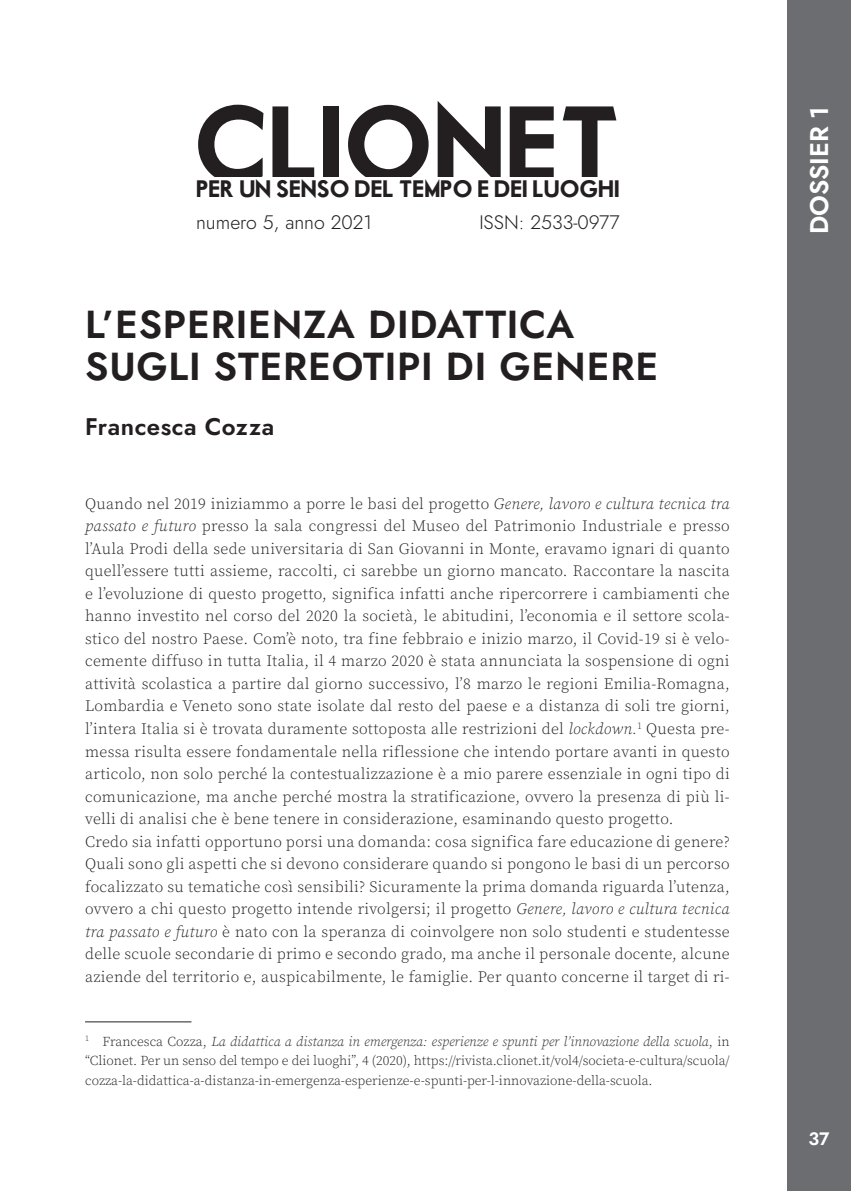
<style>
.page{position:relative;width:851px;height:1191px;background:#fff}
.page>*{position:absolute;margin:0;border:0;box-sizing:border-box;transform-origin:0 0}
.t1{font:102.9px "Motor Oil 1937 M54";color:#231f20}
._02_Dossier_titolo{font:600 39px/42px "Jost";letter-spacing:.02em;color:#231f20}
.t2{font:600 25.5px "Jost";color:#fff}
._02_Dossier_autori{font:600 24px "Jost";letter-spacing:.02em;color:#231f20}
.t3{font:22.8px "Motor Oil 1937 M54";color:#231f20}
.t4{font:19.5px "Jost";color:#231f20}
.t5{font:600 18px "Jost";color:#fff}
.Testo{font:300 15.75px/22.5px "Source Serif Pro";letter-spacing:.02em;color:#231f20;text-align:justify}
.Testo_note{font:300 13.5px/19.5px "Source Serif Pro";color:#231f20;text-align:justify}
.s1{font-style:italic}
</style>
<div class="page">
<div style="left:787px;top:0;width:63px;height:1191px;background:#6c6d70"></div>
<hr style="left:85px;top:1021px;width:106px;height:1px;background:#231f20">
<h1 class="t1" style="left:193px;top:99px;width:429px">CLIONET</h1>
<h3 class="t3" style="left:196px;top:179px;width:425px">PER UN SENSO DEL TEMPO E DEI LUOGHI</h3>
<p class="t4" style="left:196px;top:209px;width:177px">numero 5, anno 2021</p>
<p class="t4" style="left:479px;top:209px;width:142px">ISSN: 2533-0977</p>
<p class="_02_Dossier_titolo" style="left:85px;top:303px;width:574px">L’ESPERIENZA DIDATTICA<br>SUGLI STEREOTIPI DI GENERE</p>
<p class="_02_Dossier_autori" style="left:85px;top:410px;width:190px">Francesca Cozza</p>
<p class="Testo" style="left:85px;top:492px;width:646px">Quando nel 2019 iniziammo a porre le basi del progetto <span class="s1">Genere, lavoro e cultura tecnica tra passato e futuro</span> presso la sala congressi del Museo del Patrimonio Industriale e presso l’Aula Prodi della sede universitaria di San Giovanni in Monte, eravamo ignari di quanto quell’essere tutti assieme, raccolti, ci sarebbe un giorno mancato. Raccontare la nascita e l’evoluzione di questo progetto, significa infatti anche ripercorrere i cambiamenti che hanno investito nel corso del 2020 la società, le abitudini, l’economia e il settore scola&shy;stico del nostro Paese. Com’è noto, tra fine febbraio e inizio marzo, il Covid-19 si è velo&shy;cemente diffuso in tutta Italia, il 4 marzo 2020 è stata annunciata la sospensione di ogni attività scolastica a partire dal giorno successivo, l’8 marzo le regioni Emilia-Romagna, Lombardia e Veneto sono state isolate dal resto del paese e a distanza di soli tre giorni, l’intera Italia si è trovata duramente sottoposta alle restrizioni del <span class="s1">lockdown.</span><sup>1</sup> Questa pre&shy;messa risulta essere fondamentale nella riflessione che intendo portare avanti in questo articolo, non solo perché la contestualizzazione è a mio parere essenziale in ogni tipo di comunicazione, ma anche perché mostra la stratificazione, ovvero la presenza di più li&shy;velli di analisi che è bene tenere in considerazione, esaminando questo progetto.</p>
<p class="Testo" style="left:85px;top:830px;width:646px">Credo sia infatti opportuno porsi una domanda: cosa significa fare educazione di genere?<br>Quali sono gli aspetti che si devono considerare quando si pongono le basi di un percorso focalizzato su tematiche così sensibili? Sicuramente la prima domanda riguarda l’utenza, ovvero a chi questo progetto intende rivolgersi; il progetto <span class="s1">Genere, lavoro e cultura tecnica tra passato e futuro</span> è nato con la speranza di coinvolgere non solo studenti e studentesse delle scuole secondarie di primo e secondo grado, ma anche il personale docente, alcune aziende del territorio e, auspicabilmente, le famiglie. Per quanto concerne il target di ri-</p>
<p class="Testo_note" style="left:85px;top:1031px;width:646px"><sup>1</sup> Francesca Cozza, <span class="s1">La didattica a distanza in emergenza: esperienze e spunti per l’innovazione della scuola</span>, in “Clionet. Per un senso del tempo e dei luoghi”, 4 (2020), https://rivista.clionet.it/vol4/societa-e-cultura/scuola/ cozza-la-didattica-a-distanza-in-emergenza-esperienze-e-spunti-per-l-innovazione-della-scuola.</p>
<h3 class="t2" style="left:801px;top:234px;width:130px;rotate:-90deg">DOSSIER 1</h3>
<p class="t5" style="left:808px;top:1127px;width:22px">37</p>
</div>
